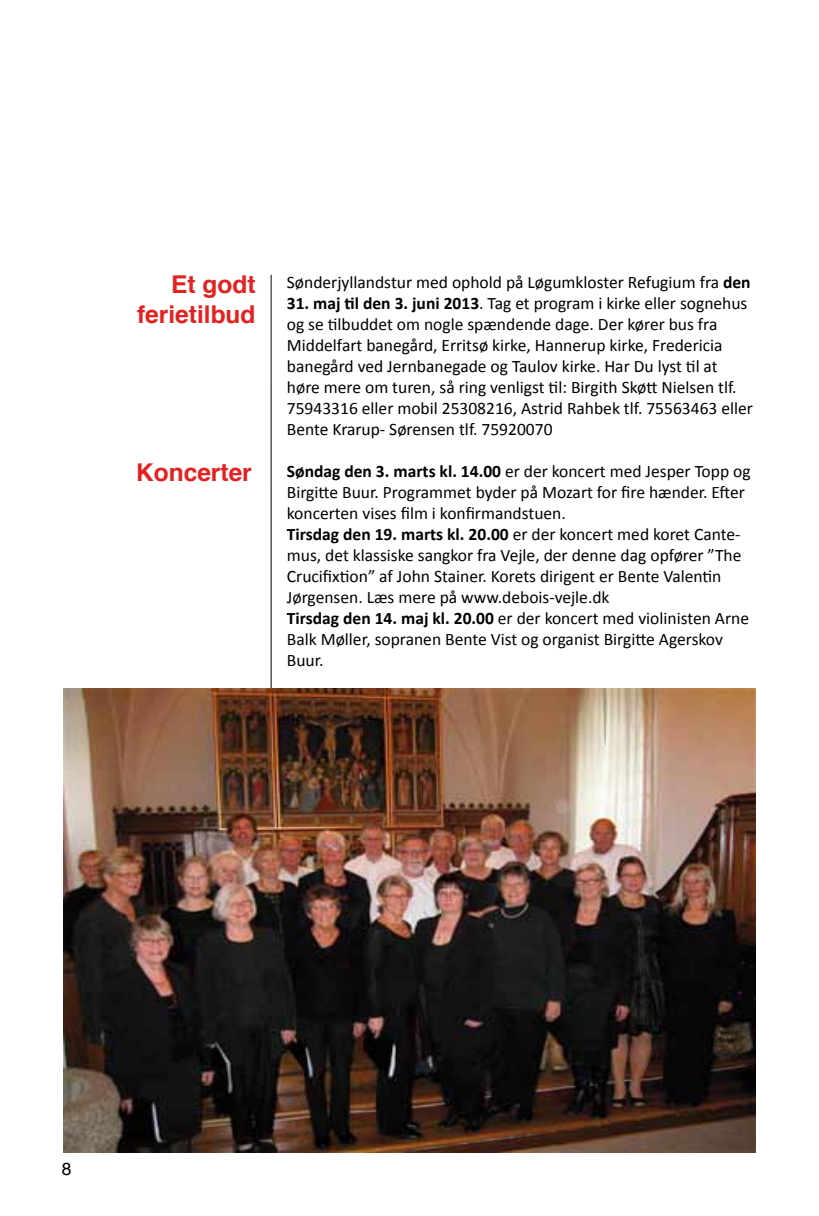
<style>
.page{position:relative;width:819px;height:1216px;background:#fff}
.page>*{position:absolute;margin:0;border:0;box-sizing:border-box;transform-origin:0 0}
.t1{font:700 24.5px/29.4px "Helvetica";color:#e32120;text-align:right}
.t2{font:17.5px/21px "Calibri";color:#000}
.t3{font:17.5px "Helvetica";color:#000}
.s1{font-weight:700}
</style>
<div class="page">
<hr style="left:271px;top:275px;width:1px;height:877px;background:#000">
<img style="left:63px;top:689px;width:693px;height:463px">
<h1 class="t1" style="left:137px;top:270px;width:120px">Et godt ferietilbud</h1>
<h1 class="t1" style="left:136px;top:458px;width:117px">Koncerter</h1>
<p class="t2" style="left:287px;top:271px;width:465px">Sønderjyllandstur med ophold på Løgumkloster Refugium fra <span class="s1">den</span></p>
<p class="t2" style="left:287px;top:292px;width:467px"><span class="s1">31. maj til den 3. juni 2013</span>. Tag et program i kirke eller sognehus og se tilbuddet om nogle spændende dage. Der kører bus fra Middelfart banegård, Erritsø kirke, Hannerup kirke, Fredericia banegård ved Jernbanegade og Taulov kirke. Har Du lyst til at høre mere om turen, så ring venligst til: Birgith Skøtt Nielsen tlf.<br>75943316 eller mobil 25308216, Astrid Rahbek tlf. 75563463 eller Bente Krarup- Sørensen tlf. 75920070</p>
<p class="t2" style="left:287px;top:460px;width:465px"><span class="s1">Søndag den 3. marts kl. 14.00</span> er der koncert med Jesper Topp og Birgitte Buur. Programmet byder på Mozart for fire hænder. Efter koncerten vises film i konfirmandstuen.<br><span class="s1">Tirsdag den 19. marts kl. 20.00</span> er der koncert med koret Cante&shy;mus, det klassiske sangkor fra Vejle, der denne dag opfører ”The Crucifixtion” af John Stainer. Korets dirigent er Bente Valentin Jørgensen. Læs mere på www.debois-vejle.dk<br><span class="s1">Tirsdag den 14. maj kl. 20.00</span> er der koncert med violinisten Arne Balk Møller, sopranen Bente Vist og organist Birgitte Agerskov Buur.</p>
<p class="t3" style="left:62px;top:1154px;width:11px">8</p>
</div>
